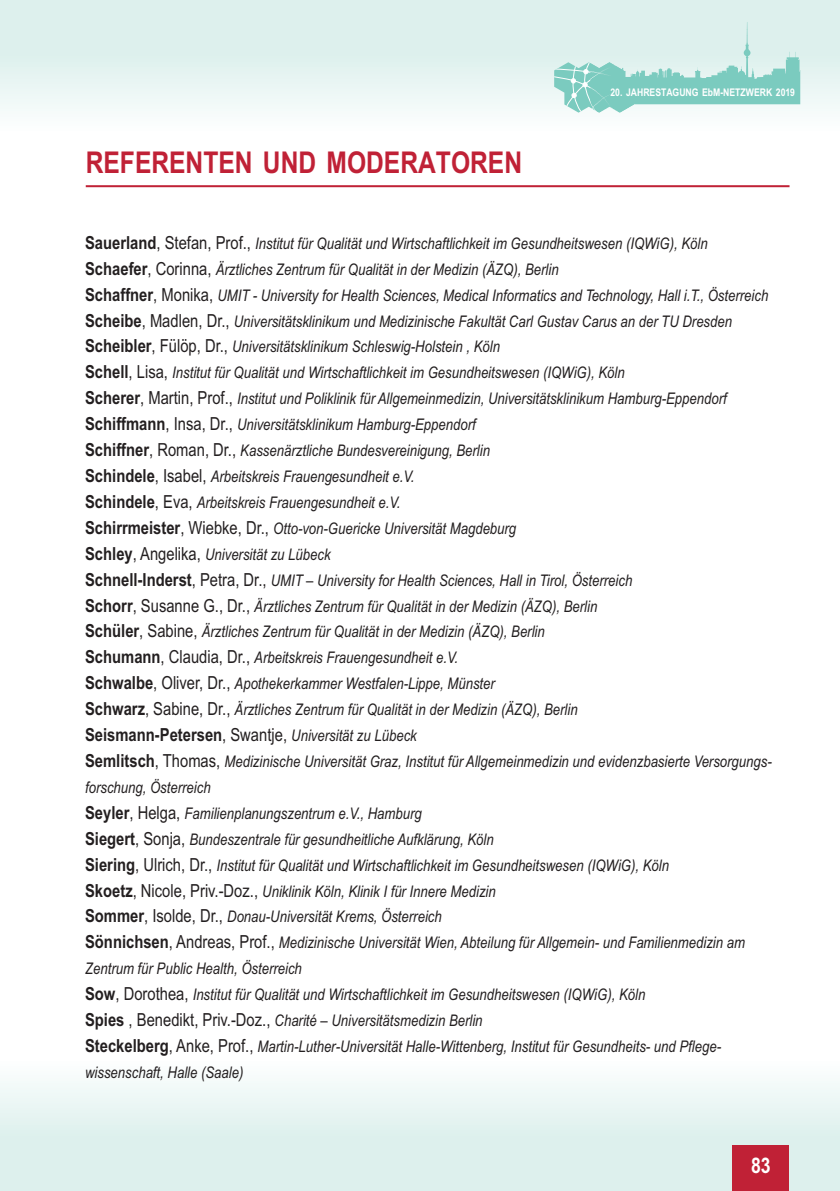
<style>
.page{position:relative;width:840px;height:1191px;background:#fff}
.page>*{position:absolute;margin:0;border:0;box-sizing:border-box;transform-origin:0 0}
.t1{font:700 30px "Arial Narrow";color:#c02136}
.t2{font:700 21.6px "Arial Narrow";color:#fff}
.t3{font:italic 16px/25.8px "Arial Narrow";color:#231f20}
.t4{font:700 10.6px "Arial Narrow";color:#fff}
.s1{font-weight:700;font-style:normal;font-size:18px}
.s2{font-style:normal;font-size:18px}
</style>
<div class="page">
<div style="left:0;top:1058px;width:839px;height:133px;background:linear-gradient(to bottom,#f9fdfc,#d5ece8)"></div>
<div style="left:0;top:0;width:839px;height:132px;background:linear-gradient(to bottom,#d5ece9,#f8fcfb)"></div>
<hr style="left:86px;top:185px;width:703px;height:2px;background:#c02136">
<div style="left:731px;top:1145px;width:57px;height:46px;background:#c02136"></div>
<svg style="left:554px;top:22px;width:245px;height:91px;background:#bbe3dd"></svg>
<h1 class="t1" style="left:86px;top:151px;width:437px">REFERENTEN UND MODERATOREN</h1>
<p class="t4" style="left:610px;top:88px;width:186px">20. JAHRESTAGUNG EbM-NETZWERK 2019</p>
<p class="t3" style="left:85px;top:232px;width:687px"><span class="s1">Sauerland</span><span class="s2">, Stefan, Prof.,</span> Institut für Qualität und Wirtschaftlichkeit im Gesundheitswesen (IQWiG), Köln <span class="s1">Schaefer</span><span class="s2">, Corinna,</span> Ärztliches Zentrum für Qualität in der Medizin (ÄZQ), Berlin<br><span class="s1">Schaffner</span><span class="s2">, Monika,</span> UMIT - University for Health Sciences, Medical Informatics and Technology, Hall i.T., Österreich <span class="s1">Scheibe</span><span class="s2">, Madlen, Dr.,</span> Universitätsklinikum und Medizinische Fakultät Carl Gustav Carus an der TU Dresden <span class="s1">Scheibler</span><span class="s2">, Fülöp, Dr.,</span> Universitätsklinikum Schleswig-Holstein , Köln<br><span class="s1">Schell</span><span class="s2">, Lisa,</span> Institut für Qualität und Wirtschaftlichkeit im Gesundheitswesen (IQWiG), Köln<br><span class="s1">Scherer</span><span class="s2">, Martin, Prof.,</span> Institut und Poliklinik für Allgemeinmedizin, Universitätsklinikum Hamburg-Eppendorf <span class="s1">Schiffmann</span><span class="s2">, Insa, Dr.,</span> Universitätsklinikum Hamburg-Eppendorf<br><span class="s1">Schiffner</span><span class="s2">, Roman, Dr.,</span> Kassenärztliche Bundesvereinigung, Berlin<br><span class="s1">Schindele</span><span class="s2">, Isabel,</span> Arbeitskreis Frauengesundheit e.V.<br><span class="s1">Schindele</span><span class="s2">, Eva,</span> Arbeitskreis Frauengesundheit e.V.<br><span class="s1">Schirrmeister</span><span class="s2">, Wiebke, Dr.,</span> Otto-von-Guericke Universität Magdeburg<br><span class="s1">Schley</span><span class="s2">, Angelika,</span> Universität zu Lübeck<br><span class="s1">Schnell-Inderst</span><span class="s2">, Petra, Dr.,</span> UMIT – University for Health Sciences, Hall in Tirol, Österreich<br><span class="s1">Schorr</span><span class="s2">, Susanne G., Dr.,</span> Ärztliches Zentrum für Qualität in der Medizin (ÄZQ), Berlin<br><span class="s1">Schüler</span><span class="s2">, Sabine,</span> Ärztliches Zentrum für Qualität in der Medizin (ÄZQ), Berlin<br><span class="s1">Schumann</span><span class="s2">, Claudia, Dr.,</span> Arbeitskreis Frauengesundheit e.V.<br><span class="s1">Schwalbe</span><span class="s2">, Oliver, Dr.,</span> Apothekerkammer Westfalen-Lippe, Münster<br><span class="s1">Schwarz</span><span class="s2">, Sabine, Dr.,</span> Ärztliches Zentrum für Qualität in der Medizin (ÄZQ), Berlin<br><span class="s1">Seismann-Petersen</span><span class="s2">, Swantje,</span> Universität zu Lübeck<br><span class="s1">Semlitsch</span><span class="s2">, Thomas,</span> Medizinische Universität Graz, Institut für Allgemeinmedizin und evidenzbasierte Versorgungs&shy;forschung, Österreich<br><span class="s1">Seyler</span><span class="s2">, Helga,</span> Familienplanungszentrum e.V., Hamburg<br><span class="s1">Siegert</span><span class="s2">, Sonja,</span> Bundeszentrale für gesundheitliche Aufklärung, Köln<br><span class="s1">Siering</span><span class="s2">, Ulrich, Dr.,</span> Institut für Qualität und Wirtschaftlichkeit im Gesundheitswesen (IQWiG), Köln<br><span class="s1">Skoetz</span><span class="s2">, Nicole, Priv.-Doz.,</span> Uniklinik Köln, Klinik I für Innere Medizin<br><span class="s1">Sommer</span><span class="s2">, Isolde, Dr.,</span> Donau-Universität Krems, Österreich<br><span class="s1">Sönnichsen</span><span class="s2">, Andreas, Prof.,</span> Medizinische Universität Wien, Abteilung für Allgemein- und Familienmedizin am Zentrum für Public Health, Österreich<br><span class="s1">Sow</span><span class="s2">, Dorothea,</span> Institut für Qualität und Wirtschaftlichkeit im Gesundheitswesen (IQWiG), Köln<br><span class="s1">Spies</span> <span class="s2">, Benedikt, Priv.-Doz.,</span> Charité – Universitätsmedizin Berlin<br><span class="s1">Steckelberg</span><span class="s2">, Anke, Prof.,</span> Martin-Luther-Universität Halle-Wittenberg, Institut für Gesundheits- und Pflege&shy;wissenschaft, Halle (Saale)</p>
<h2 class="t2" style="left:750px;top:1157px;width:21px">83</h2>
</div>
